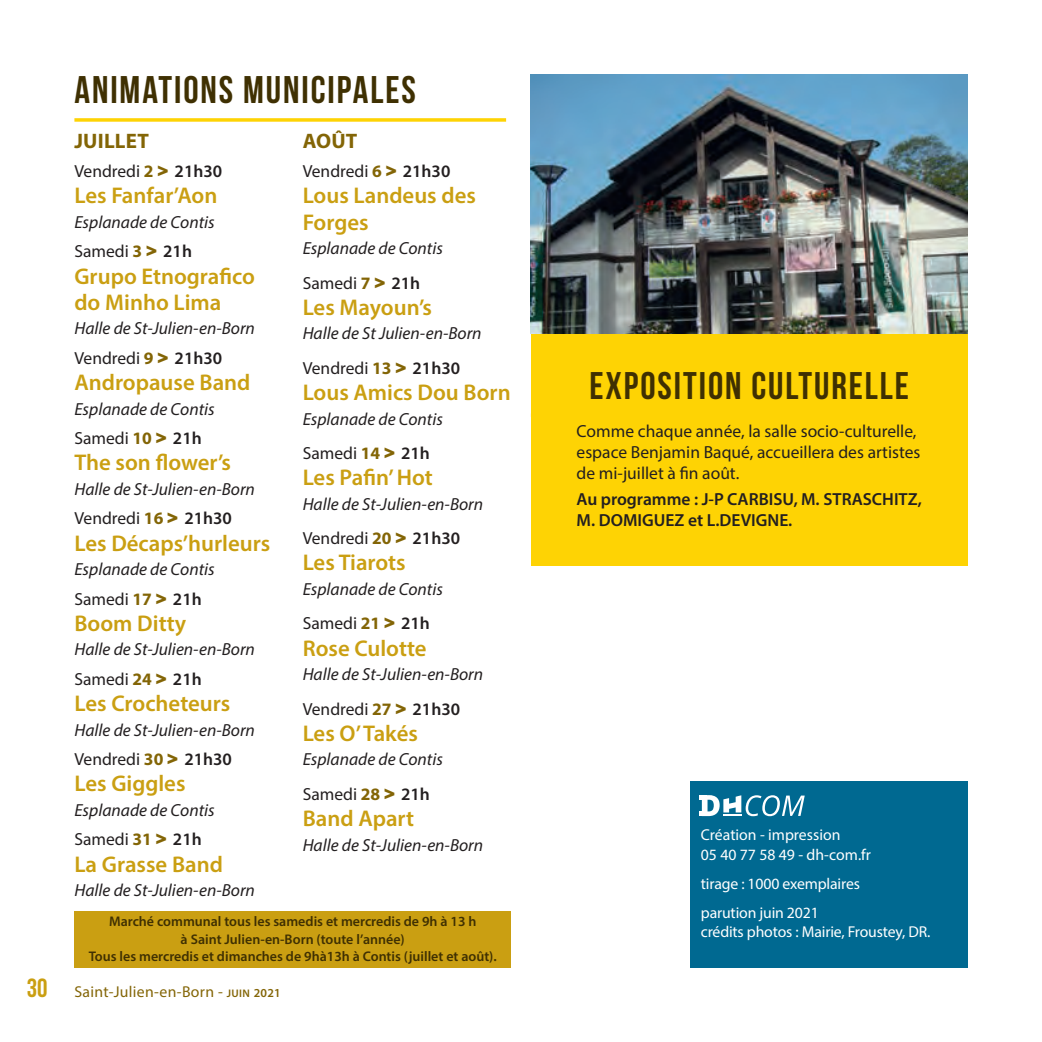
<style>
.page{position:relative;width:1042px;height:1042px;background:#fff}
.page>*{position:absolute;margin:0;border:0;box-sizing:border-box;transform-origin:0 0}
.t1{font:38.5px "Bebas Neue";letter-spacing:.05em;color:#3f3002}
.t2{font:600 22.75px/26.2px "Myriad Pro";color:#ca9f12}
.t3{font:700 21px "Myriad Pro";letter-spacing:.01em;color:#836506}
.t4{font:italic 17.5px/29.4px "Myriad Pro";color:#231f20}
.t5{font:17.5px/21px "Myriad Pro";color:#231f20}
.t6{font:600 17.5px/21px "Myriad Pro";color:#231f20}
.t7{font:15.75px/19.2px "Myriad Pro";letter-spacing:-.01em;color:#fff}
.t8{font:15.75px "Myriad Pro";letter-spacing:.02em;color:#836506}
.t9{font:600 14px/17.5px "Myriad Pro";color:#3f3002;text-align:center}
.s1{font-weight:700;color:#836506}
.s2{font-family:"Arial";font-weight:900;color:#836506}
.s3{font-weight:600}
.s4{font-style:normal}
.s5{font-weight:700;font-style:normal;color:#836506}
.s6{font-family:"Arial";font-weight:900;font-style:normal;color:#836506}
.s7{font-weight:600;font-style:normal}
.s8{font-family:"Bebas Neue";font-size:26.25px;color:#ca9f12}
.s9{font-weight:600;font-size:11.03px}
.s10{font-weight:600;font-size:12.25px}
</style>
<div class="page">
<div style="left:690px;top:781px;width:277px;height:186px;background:#006991"></div>
<svg style="left:74px;top:118px;width:432px;height:4px"></svg>
<div style="left:74px;top:911px;width:437px;height:56px;background:#ca9f12"></div>
<div style="left:699px;top:795px;width:8px;height:5px;background:#fff"></div>
<div style="left:699px;top:811px;width:8px;height:5px;background:#fff"></div>
<svg style="left:702px;top:795px;width:103px;height:21px"></svg>
<div style="left:531px;top:332px;width:436px;height:234px;background:#fed304"></div>
<img style="left:531px;top:74px;width:436px;height:260px">
<h1 class="t1" style="left:74px;top:69px;width:343px">ANIMATIONS MUNICIPALES</h1>
<p class="t3" style="left:74px;top:127px;width:76px">JUILLET</p>
<p class="t5" style="left:74px;top:161px;width:149px">Vendredi <span class="s1">2</span> <span class="s2">&gt;</span> <span class="s3">21h30</span></p>
<h2 class="t2" style="left:74px;top:182px;width:144px">Les Fanfar’Aon</h2>
<p class="t4" style="left:74px;top:207px;width:142px">Esplanade de Contis<br><span class="s4">Samedi</span> <span class="s5">3</span> <span class="s6">&gt;</span> <span class="s7">21h</span></p>
<h2 class="t2" style="left:74px;top:262px;width:182px">Grupo Etnografico do Minho Lima</h2>
<p class="t4" style="left:74px;top:314px;width:182px">Halle de St-Julien-en-Born<br><span class="s4">Vendredi</span> <span class="s5">9</span> <span class="s6">&gt;</span> <span class="s7">21h30</span></p>
<h2 class="t2" style="left:74px;top:369px;width:178px">Andropause Band</h2>
<p class="t4" style="left:74px;top:394px;width:142px">Esplanade de Contis<br><span class="s4">Samedi</span> <span class="s5">10</span> <span class="s6">&gt;</span> <span class="s7">21h</span></p>
<h2 class="t2" style="left:74px;top:449px;width:158px">The son flower’s</h2>
<p class="t4" style="left:74px;top:474px;width:182px">Halle de St-Julien-en-Born<br><span class="s4">Vendredi</span> <span class="s5">16</span> <span class="s6">&gt;</span> <span class="s7">21h30</span></p>
<h2 class="t2" style="left:74px;top:529px;width:197px">Les Décaps’hurleurs</h2>
<p class="t4" style="left:74px;top:554px;width:142px">Esplanade de Contis<br><span class="s4">Samedi</span> <span class="s5">17</span> <span class="s6">&gt;</span> <span class="s7">21h</span></p>
<h2 class="t2" style="left:74px;top:609px;width:113px">Boom Ditty</h2>
<p class="t4" style="left:74px;top:634px;width:182px">Halle de St-Julien-en-Born<br><span class="s4">Samedi</span> <span class="s5">24</span> <span class="s6">&gt;</span> <span class="s7">21h</span></p>
<h2 class="t2" style="left:74px;top:690px;width:158px">Les Crocheteurs</h2>
<p class="t4" style="left:74px;top:715px;width:182px">Halle de St-Julien-en-Born<br><span class="s4">Vendredi</span> <span class="s5">30</span> <span class="s6">&gt;</span> <span class="s7">21h30</span></p>
<h2 class="t2" style="left:74px;top:770px;width:113px">Les Giggles</h2>
<p class="t4" style="left:74px;top:795px;width:142px">Esplanade de Contis<br><span class="s4">Samedi</span> <span class="s5">31</span> <span class="s6">&gt;</span> <span class="s7">21h</span></p>
<h2 class="t2" style="left:74px;top:850px;width:150px">La Grasse Band</h2>
<p class="t4" style="left:74px;top:875px;width:182px">Halle de St-Julien-en-Born</p>
<p class="t3" style="left:303px;top:127px;width:56px">AOÛT</p>
<p class="t5" style="left:303px;top:161px;width:149px">Vendredi <span class="s1">6</span> <span class="s2">&gt;</span> <span class="s3">21h30</span></p>
<h2 class="t2" style="left:303px;top:182px;width:175px">Lous Landeus des<br>Forges</h2>
<p class="t4" style="left:303px;top:231px;width:142px;line-height:34.5px">Esplanade de Contis<br><span class="s4">Samedi</span> <span class="s5">7</span> <span class="s6">&gt;</span> <span class="s7">21h</span></p>
<h2 class="t2" style="left:303px;top:293px;width:131px">Les Mayoun’s</h2>
<p class="t4" style="left:303px;top:316px;width:180px;line-height:34.5px">Halle de St Julien-en-Born<br><span class="s4">Vendredi</span> <span class="s5">13</span> <span class="s6">&gt;</span> <span class="s7">21h30</span></p>
<h2 class="t2" style="left:303px;top:379px;width:210px">Lous Amics Dou Born</h2>
<p class="t4" style="left:303px;top:401px;width:142px;line-height:34.5px">Esplanade de Contis<br><span class="s4">Samedi</span> <span class="s5">14</span> <span class="s6">&gt;</span> <span class="s7">21h</span></p>
<h2 class="t2" style="left:303px;top:464px;width:132px">Les Pafin’ Hot</h2>
<p class="t4" style="left:303px;top:486px;width:182px;line-height:34.5px">Halle de St-Julien-en-Born<br><span class="s4">Vendredi</span> <span class="s5">20</span> <span class="s6">&gt;</span> <span class="s7">21h30</span></p>
<h2 class="t2" style="left:303px;top:549px;width:105px">Les Tiarots</h2>
<p class="t4" style="left:303px;top:571px;width:142px;line-height:34.5px">Esplanade de Contis<br><span class="s4">Samedi</span> <span class="s5">21</span> <span class="s6">&gt;</span> <span class="s7">21h</span></p>
<h2 class="t2" style="left:303px;top:634px;width:125px">Rose Culotte</h2>
<p class="t4" style="left:303px;top:657px;width:182px;line-height:34.5px">Halle de St-Julien-en-Born<br><span class="s4">Vendredi</span> <span class="s5">27</span> <span class="s6">&gt;</span> <span class="s7">21h30</span></p>
<h2 class="t2" style="left:303px;top:719px;width:117px">Les O’ Takés</h2>
<p class="t4" style="left:303px;top:742px;width:142px;line-height:34.5px">Esplanade de Contis<br><span class="s4">Samedi</span> <span class="s5">28</span> <span class="s6">&gt;</span> <span class="s7">21h</span></p>
<h2 class="t2" style="left:303px;top:805px;width:113px">Band Apart</h2>
<p class="t4" style="left:303px;top:830px;width:182px">Halle de St-Julien-en-Born</p>
<p class="t9" style="left:89px;top:912px;width:410px">Marché communal tous les samedis et mercredis de 9h à 13 h<br>à Saint Julien-en-Born (toute l’année)<br>Tous les mercredis et dimanches de 9hà13h à Contis (juillet et août).</p>
<p class="t8" style="left:27px;top:982px;width:255px"><span class="s8">30</span> Saint-Julien-en-Born - <span class="s9">juin</span> <span class="s10">2021</span></p>
<h1 class="t1" style="left:589px;top:364px;width:321px">EXPOSITION CULTURELLE</h1>
<p class="t5" style="left:576px;top:420px;width:345px">Comme chaque année, la salle socio-culturelle, espace Benjamin Baqué, accueillera des artistes de mi-juillet à fin août.</p>
<p class="t6" style="left:576px;top:488px;width:347px">Au programme : J-P CARBISU, M. STRASCHITZ,<br>M. DOMIGUEZ et L.DEVIGNE.</p>
<p class="t7" style="left:701px;top:825px;width:172px">Création - impression<br>05 40 77 58 49 - dh-com.fr</p>
<p class="t7" style="left:701px;top:869px;width:161px;line-height:29.2px">tirage : 1000 exemplaires parution juin 2021</p>
<p class="t7" style="left:701px;top:922px;width:231px">crédits photos : Mairie, Froustey, DR.</p>
</div>
